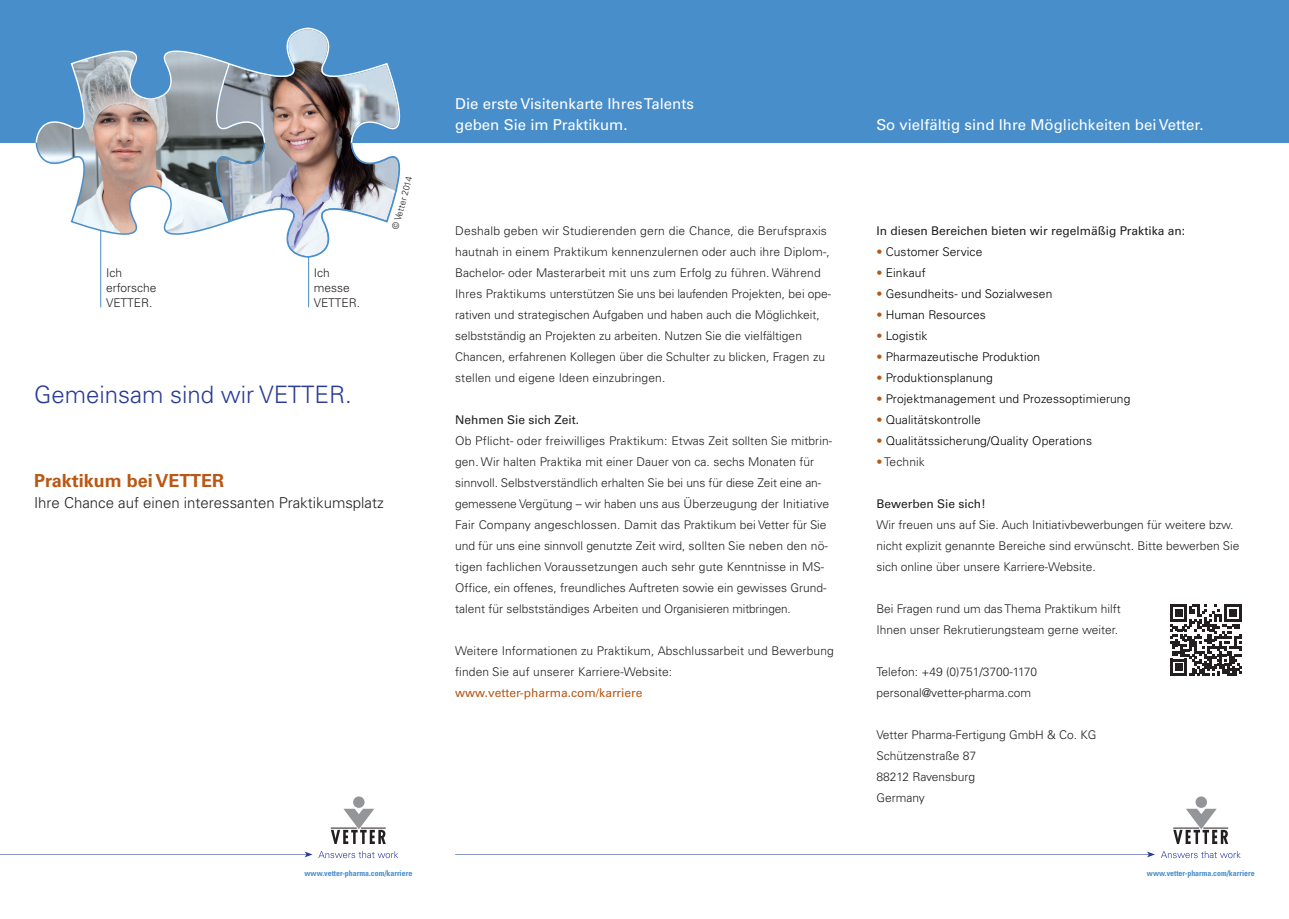
<style>
.page{position:relative;width:1289px;height:919px;background:#fff}
.page>*{position:absolute;margin:0;border:0;box-sizing:border-box;transform-origin:0 0}
.Headline_Titel_16_18{font:300 24px "Univers LT Pro 45";color:#293b97}
.Subheadline_Titel_12{font:700 18px "Univers LT Pro 65";color:#b95814}
.Headline_auf_blau_10{font:15px/21px "Univers LT Pro 55 Roman";color:#fff}
.Subheadline_Zusatz_T{font:300 15px "Univers LT Pro 45";color:#231f20}
.Fließtext_8_12{font:300 12px/21px "Univers LT Pro 45";color:#231f20}
.Fließtext_8_12-2{font:300 12px "Univers LT Pro 45";letter-spacing:.01em;color:#000}
.Fließtext_8_12-3{font:12px "Univers LT Pro 55 Roman";color:#231f20}
.Zitate_Titel_8_10{font:300 12px "Univers LT Pro 45";color:#231f20}
.Fließtext_8_12-4{font:12px "Univers LT Pro 55 Roman";color:#b95814}
.Copyride_6_7_2{font:300 9px "Univers LT Pro 45";color:#231f20}
.t1{font:700 condensed 7.8px "Univers LT Std";color:#488ecb}
.s1{color:#b95814}
.s2{font-family:"Univers LT Pro 55 Roman";font-weight:400}
</style>
<div class="page">
<div style="left:0;top:0;width:1288px;height:142px;background:#488ecb"></div>
<hr style="left:100px;top:224px;width:1px;height:83px;background:#488ecb">
<hr style="left:308px;top:249px;width:1px;height:58px;background:#488ecb">
<svg style="left:266px;top:144px;width:135px;height:114px"></svg>
<svg style="left:35px;top:144px;width:231px;height:108px"></svg>
<svg style="left:35px;top:27px;width:382px;height:117px"></svg>
<div style="left:353px;top:796px;width:11px;height:11px;background:#939598;border-radius:50%"></div>
<svg style="left:331px;top:808px;width:55px;height:35px"></svg>
<svg style="left:318px;top:851px;width:80px;height:7px"></svg>
<svg style="left:0;top:851px;width:312px;height:6px"></svg>
<div style="left:1195px;top:796px;width:11px;height:11px;background:#939598;border-radius:50%"></div>
<svg style="left:1173px;top:808px;width:55px;height:35px"></svg>
<svg style="left:1161px;top:851px;width:79px;height:7px"></svg>
<svg style="left:455px;top:851px;width:699px;height:6px"></svg>
<svg style="left:1170px;top:604px;width:71px;height:72px"></svg>
<svg style="left:391px;top:214px;width:10px;height:16px"></svg>
<p class="Zitate_Titel_8_10" style="left:106px;top:266px;width:18px">Ich</p>
<p class="Zitate_Titel_8_10" style="left:106px;top:281px;width:52px">erforsche</p>
<p class="Zitate_Titel_8_10" style="left:106px;top:296px;width:48px">VETTER.</p>
<p class="Zitate_Titel_8_10" style="left:314px;top:266px;width:18px">Ich</p>
<p class="Zitate_Titel_8_10" style="left:314px;top:281px;width:38px">messe</p>
<p class="Zitate_Titel_8_10" style="left:314px;top:296px;width:48px">VETTER.</p>
<p class="Copyride_6_7_2" style="left:393px;top:214px;width:18px;rotate:-74deg">ette</p>
<p class="Headline_Titel_16_18" style="left:34px;top:380px;width:319px">Gemeinsam sind wir VETTER.</p>
<p class="Subheadline_Titel_12" style="left:34px;top:470px;width:192px">Praktikum bei VETTER</p>
<p class="Subheadline_Zusatz_T" style="left:34px;top:493px;width:351px">Ihre Chance auf einen interessanten Praktikumsplatz</p>
<p class="Headline_auf_blau_10" style="left:455px;top:93px;width:240px">Die erste Visitenkarte Ihres Talents geben Sie im Praktikum.</p>
<p class="Fließtext_8_12" style="left:455px;top:220px;width:377px">Deshalb geben wir Studierenden gern die Chance, die Berufspraxis hautnah in einem Praktikum kennenzulernen oder auch ihre Diplom-, Bachelor- oder Masterarbeit mit uns zum Erfolg zu führen. Während Ihres Praktikums unterstützen Sie uns bei laufenden Projekten, bei ope&shy;rativen und strategischen Aufgaben und haben auch die Möglichkeit, selbstständig an Projekten zu arbeiten. Nutzen Sie die vielfältigen Chancen, erfahrenen Kollegen über die Schulter zu blicken, Fragen zu stellen und eigene Ideen einzubringen.</p>
<p class="Fließtext_8_12-3" style="left:455px;top:412px;width:126px">Nehmen Sie sich Zeit.</p>
<p class="Fließtext_8_12" style="left:455px;top:430px;width:378px">Ob Pflicht- oder freiwilliges Praktikum: Etwas Zeit sollten Sie mitbrin&shy;gen. Wir halten Praktika mit einer Dauer von ca. sechs Monaten für sinnvoll. Selbstverständlich erhalten Sie bei uns für diese Zeit eine an&shy;gemessene Vergütung – wir haben uns aus Überzeugung der Initiative Fair Company angeschlossen. Damit das Praktikum bei Vetter für Sie und für uns eine sinnvoll genutzte Zeit wird, sollten Sie neben den nö&shy;tigen fachlichen Voraussetzungen auch sehr gute Kenntnisse in MS-Office, ein offenes, freundliches Auftreten sowie ein gewisses Grund&shy;talent für selbstständiges Arbeiten und Organisieren mitbringen.</p>
<p class="Fließtext_8_12" style="left:455px;top:640px;width:380px">Weitere Informationen zu Praktikum, Abschlussarbeit und Bewerbung finden Sie auf unserer Karriere-Website:</p>
<p class="Fließtext_8_12-4" style="left:455px;top:685px;width:189px">www.vetter-pharma.com/karriere</p>
<p class="Headline_auf_blau_10" style="left:876px;top:114px;width:329px">So vielfältig sind Ihre Möglichkeiten bei Vetter.</p>
<p class="Fließtext_8_12-3" style="left:876px;top:223px;width:310px">In diesen Bereichen bieten wir regelmäßig Praktika an:</p>
<p class="Fließtext_8_12-2" style="left:876px;top:244px;width:108px"><span class="s1">•</span> Customer Service</p>
<p class="Fließtext_8_12-2" style="left:876px;top:265px;width:51px"><span class="s1">•</span> Einkauf</p>
<p class="Fließtext_8_12-2" style="left:876px;top:286px;width:177px"><span class="s1">•</span> Gesundheits- und Sozialwesen</p>
<p class="Fließtext_8_12-2" style="left:876px;top:307px;width:111px"><span class="s1">•</span> Human Resources</p>
<p class="Fließtext_8_12-2" style="left:876px;top:328px;width:53px"><span class="s1">•</span> Logistik</p>
<p class="Fließtext_8_12-2" style="left:876px;top:349px;width:165px"><span class="s1">•</span> Pharmazeutische Produktion</p>
<p class="Fließtext_8_12-2" style="left:876px;top:370px;width:118px"><span class="s1">•</span> Produktionsplanung</p>
<p class="Fließtext_8_12-2" style="left:876px;top:391px;width:255px"><span class="s1">•</span> Projektmanagement und Prozessoptimierung</p>
<p class="Fließtext_8_12-2" style="left:876px;top:412px;width:106px"><span class="s1">•</span> Qualitätskontrolle</p>
<p class="Fließtext_8_12-2" style="left:876px;top:433px;width:217px"><span class="s1">•</span> Qualitätssicherung/Quality Operations</p>
<p class="Fließtext_8_12" style="left:876px;top:451px;width:50px"><span class="s1">•</span> Technik</p>
<p class="Fließtext_8_12" style="left:876px;top:493px;width:364px"><span class="s2">Bewerben Sie sich!<br></span>Wir freuen uns auf Sie. Auch Initiativbewerbungen für weitere bzw. nicht explizit genannte Bereiche sind erwünscht. Bitte bewerben Sie sich online über unsere Karriere-Website.</p>
<p class="Fließtext_8_12" style="left:876px;top:598px;width:246px">Bei Fragen rund um das Thema Praktikum hilft<br>Ihnen unser Rekrutierungsteam gerne weiter.</p>
<p class="Fließtext_8_12" style="left:876px;top:661px;width:162px">Telefon: +49 (0)751/3700-1170</p>
<p class="Fließtext_8_12" style="left:876px;top:682px;width:156px">personal@vetter-pharma.com</p>
<p class="Fließtext_8_12" style="left:876px;top:724px;width:222px">Vetter Pharma-Fertigung GmbH &amp; Co. KG</p>
<p class="Fließtext_8_12" style="left:876px;top:745px;width:101px">Schützenstraße 87</p>
<p class="Fließtext_8_12" style="left:876px;top:766px;width:100px">88212 Ravensburg</p>
<p class="Fließtext_8_12" style="left:876px;top:787px;width:50px">Germany</p>
<p class="t1" style="left:304px;top:868px;width:109px">www.vetter-pharma.com/karriere</p>
<p class="t1" style="left:1146px;top:868px;width:109px">www.vetter-pharma.com/karriere</p>
</div>
